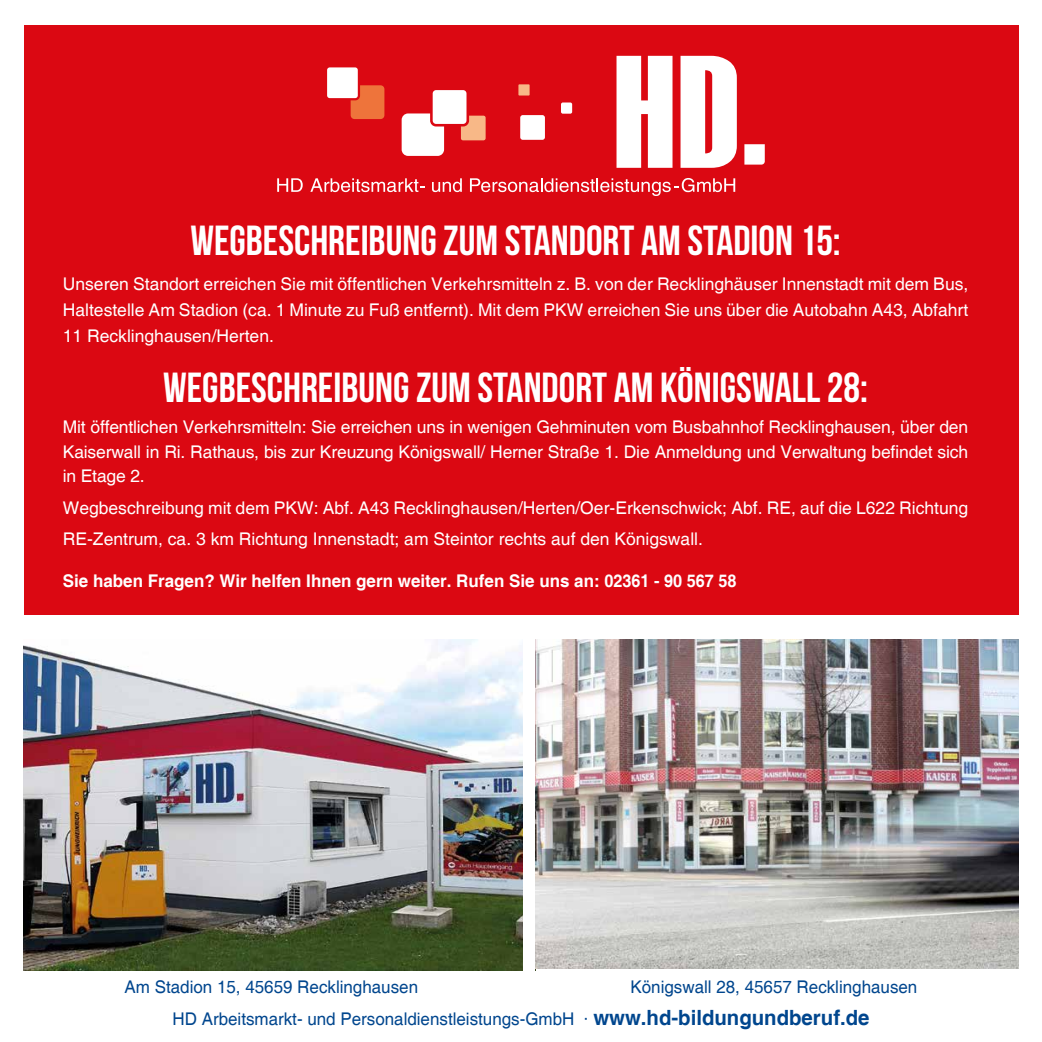
<style>
.page{position:relative;width:1042px;height:1042px;background:#fff}
.page>*{position:absolute;margin:0;border:0;box-sizing:border-box;transform-origin:0 0}
.t1{font:700 42px "Bebas Neue";color:#fff}
.t2{font:17.5px/26.2px "Helvetica";color:#fff;text-align:justify}
.t3{font:17.5px/31.5px "Helvetica";color:#00468e}
.t4{font:700 17.5px "Helvetica";color:#fff}
.s1{font-weight:700;font-size:21px}
</style>
<div class="page">
<img style="left:24px;top:639px;width:512px;height:331px">
<img style="left:535px;top:639px;width:483px;height:330px">
<div style="left:24px;top:25px;width:994px;height:603px;background:#db0812"></div>
<div style="left:349px;top:84px;width:37px;height:36px;background:#ee743b;border-radius:5px"></div>
<div style="left:348px;top:83px;width:39px;height:39px;border:3px solid #db0812;border-radius:5px"></div>
<svg style="left:616px;top:56px;width:56px;height:112px;background:#fae2e3"></svg>
<svg style="left:680px;top:56px;width:57px;height:112px;background:#faddde"></svg>
<div style="left:326px;top:66px;width:33px;height:33px;background:#fff;border-radius:4px"></div>
<div style="left:325px;top:65px;width:35px;height:35px;border:2px solid #db0812;border-radius:4px"></div>
<div style="left:402px;top:113px;width:42px;height:43px;background:#fff;border-radius:6px"></div>
<div style="left:561px;top:102px;width:11px;height:12px;background:#fff;border-radius:2px"></div>
<div style="left:519px;top:114px;width:26px;height:26px;background:#fff;border-radius:3px"></div>
<div style="left:519px;top:114px;width:27px;height:27px;border:1px solid #db0812;border-radius:3px"></div>
<svg style="left:744px;top:144px;width:21px;height:21px"></svg>
<div style="left:518px;top:84px;width:11px;height:12px;background:#f8b887"></div>
<div style="left:460px;top:115px;width:26px;height:26px;background:#f8b887;border-radius:3px"></div>
<div style="left:459px;top:114px;width:28px;height:28px;border:1px solid #db0812;border-radius:3px"></div>
<svg style="left:277px;top:178px;width:26px;height:14px"></svg>
<svg style="left:310px;top:178px;width:114px;height:14px"></svg>
<svg style="left:432px;top:178px;width:30px;height:14px"></svg>
<svg style="left:470px;top:178px;width:265px;height:18px"></svg>
<div style="left:431px;top:89px;width:37px;height:36px;background:#fff;border-radius:5px"></div>
<div style="left:430px;top:88px;width:39px;height:38px;border:3px solid #db0812;border-radius:5px"></div>
<div style="left:1px;top:615px;width:1025px;height:23px;background:#fff"></div>
<div style="left:523px;top:634px;width:12px;height:366px;background:#fff"></div>
<h1 class="t1" style="left:190px;top:217px;width:652px">WEGBESCHREIBUNG ZUM STANDORT AM STADION 15:</h1>
<p class="t2" style="left:63px;top:271px;width:907px">Unseren Standort erreichen Sie mit öffentlichen Verkehrsmitteln z. B. von der Recklinghäuser Innenstadt mit dem Bus, Haltestelle Am Stadion (ca. 1 Minute zu Fuß entfernt). Mit dem PKW erreichen Sie uns über die Autobahn A43, Abfahrt 11 Recklinghausen/Herten.</p>
<h1 class="t1" style="left:163px;top:364px;width:706px">WEGBESCHREIBUNG ZUM STANDORT AM KÖNIGSWALL 28:</h1>
<p class="t2" style="left:63px;top:415px;width:907px;line-height:24.5px">Mit öffentlichen Verkehrsmitteln: Sie erreichen uns in wenigen Gehminuten vom Busbahnhof Recklinghausen, über den Kaiserwall in Ri. Rathaus, bis zur Kreuzung Königswall/ Herner Straße 1. Die Anmeldung und Verwaltung befindet sich in Etage 2.</p>
<p class="t2" style="left:63px;top:492px;width:907px;line-height:31.5px">Wegbeschreibung mit dem PKW: Abf. A43 Recklinghausen/Herten/Oer-Erkenschwick; Abf. RE, auf die L622 Richtung<br>RE-Zentrum, ca. 3 km Richtung Innenstadt; am Steintor rechts auf den Königswall.</p>
<p class="t4" style="left:63px;top:570px;width:675px">Sie haben Fragen? Wir helfen Ihnen gern weiter. Rufen Sie uns an: 02361 - 90 567 58</p>
<p class="t3" style="left:125px;top:972px;width:295px">Am Stadion 15, 45659 Recklinghausen</p>
<p class="t3" style="left:172px;top:972px;width:746px;text-indent:458px">Königswall 28, 45657 Recklinghausen<br>HD Arbeitsmarkt- und Personaldienstleistungs-GmbH · <span class="s1">www.hd-bildungundberuf.de</span></p>
</div>
